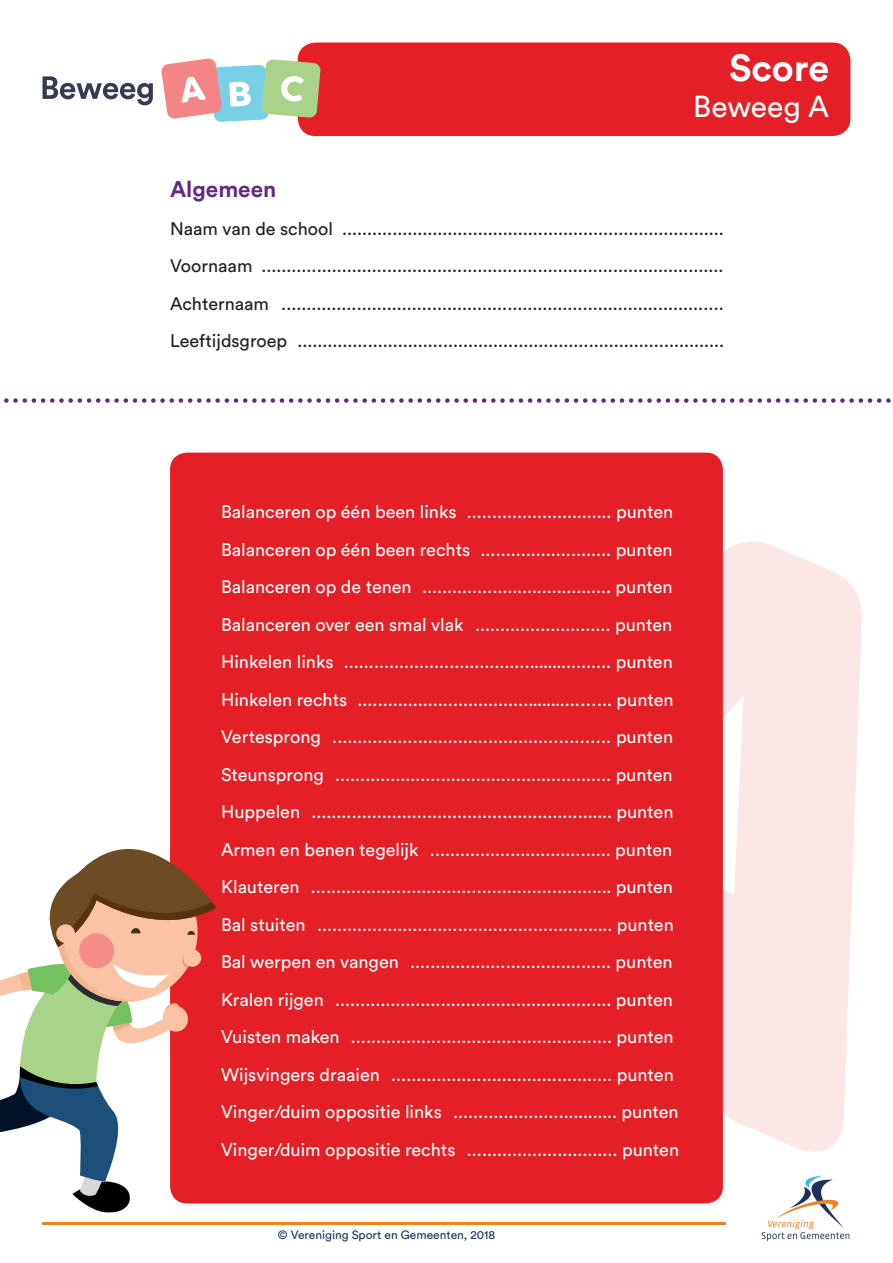
<style>
.page{position:relative;width:893px;height:1263px;background:#fff}
.page>*{position:absolute;margin:0;border:0;box-sizing:border-box;transform-origin:0 0}
.t1{font:700 37.5px "Circular Std";letter-spacing:-.005em;color:#fff}
.t2{font:30px "Circular Std";color:#fff}
.t3{font:700 22.5px "Circular Std";color:#612b81}
.t4{font:18px/37.5px "Circular Std";color:#fff}
.t5{font:18px/37.5px "Circular Std";color:#231f20;text-align:justify}
.t6{font:12px "Circular Std";color:#1e315b}
</style>
<div class="page">
<div style="left:298px;top:43px;width:552px;height:93px;background:#e41f25;border-radius:18px"></div>
<svg style="left:43px;top:76px;width:110px;height:29px"></svg>
<svg style="left:161px;top:58px;width:160px;height:64px"></svg>
<img style="left:761px;top:1175px;width:89px;height:66px">
<hr style="left:43px;top:1222px;width:683px;height:2px;background:#f18421">
<svg style="left:4px;top:398px;width:887px;height:5px"></svg>
<svg style="left:723px;top:541px;width:139px;height:611px;background:#fceaea"></svg>
<div style="left:170px;top:453px;width:553px;height:750px;background:#e41f25;border-radius:17px"></div>
<svg style="left:0;top:849px;width:216px;height:364px"></svg>
<h1 class="t1" style="left:729px;top:43px;width:102px">Score</h1>
<h2 class="t2" style="left:693px;top:88px;width:138px">Beweeg A</h2>
<p class="t3" style="left:170px;top:175px;width:108px">Algemeen</p>
<p class="t5" style="left:170px;top:210px;width:556px">Naam van de school ............................................................................<br>Voornaam ............................................................................................<br>Achternaam ........................................................................................<br>Leeftijdsgroep .....................................................................................</p>
<p class="t4" style="left:221px;top:493px;width:460px">Balanceren op één been links ............................. punten Balanceren op één been rechts .......................... punten Balanceren op de tenen ...................................... punten Balanceren over een smal vlak ........................... punten Hinkelen links ...................................................... punten Hinkelen rechts ................................................... punten Vertesprong ....................................................... punten Steunsprong ....................................................... punten Huppelen ............................................................ punten Armen en benen tegelijk .................................... punten Klauteren ............................................................ punten Bal stuiten ........................................................... punten Bal werpen en vangen ........................................ punten Kralen rijgen ....................................................... punten Vuisten maken .................................................... punten Wijsvingers draaien ............................................ punten Vinger/duim oppositie links ................................. punten Vinger/duim oppositie rechts .............................. punten</p>
<p class="t6" style="left:278px;top:1227px;width:219px">© Vereniging Sport en Gemeenten, 2018</p>
</div>
